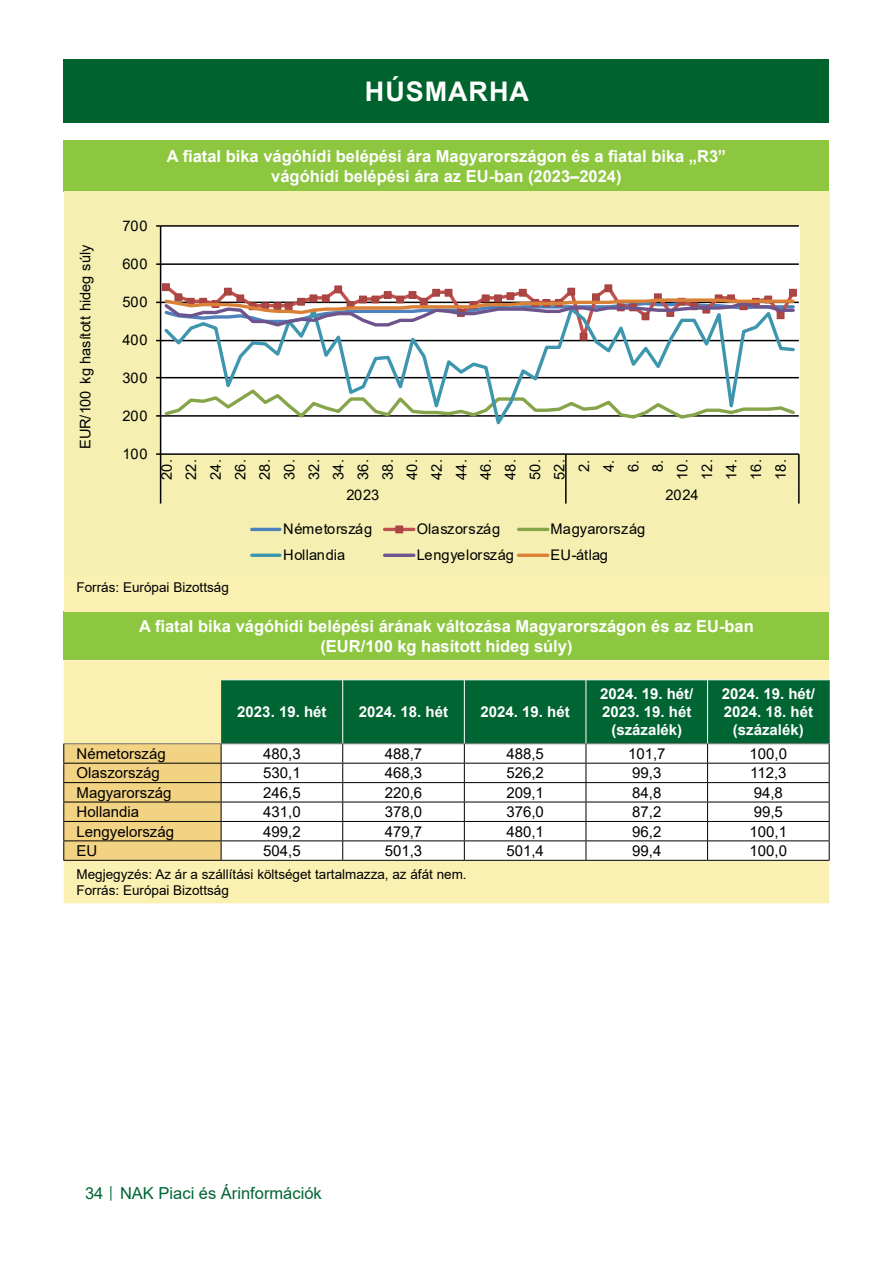
<style>
.page{position:relative;width:893px;height:1263px;background:#fff}
.page>*{position:absolute;margin:0;border:0;box-sizing:border-box;transform-origin:0 0}
.Cím_01_tartalomjegyzeken_kivul{font:700 27px "Arial";letter-spacing:.035em;color:#fff}
.Tablazat_cime{font:700 16.5px/19.8px "Arial";color:#fff;text-align:center}
.t1{font:16.5px "Arial";color:#006533}
.Tablazat_kozep_ertek{font:15px "Arial";color:#000}
.Tablazat_fejlece_kozep{font:700 15px/18px "Arial";color:#fff;text-align:center}
.Tablazat_bal_kategoria{font:15px "Arial";color:#000}
.t2{font:14.7px/24.6px "Arial";letter-spacing:-.02em;color:#000;text-align:center}
.t3{font:14.55px "Arial";letter-spacing:.01em;color:#000}
.Tablazat_forrasa{font:13.5px/16.2px "Arial";color:#000}
.s1{font-size:12px}
</style>
<div class="page">
<div style="left:64px;top:60px;width:765px;height:63px;background:#00632e"></div>
<div style="left:64px;top:611px;width:765px;height:49px;background:#8dc63f"></div>
<div style="left:64px;top:660px;width:765px;height:243px;background:#faf0b1"></div>
<hr style="left:221px;top:679px;width:122px;height:1px;background:#fff">
<hr style="left:343px;top:679px;width:121px;height:1px;background:#fff">
<hr style="left:464px;top:679px;width:122px;height:1px;background:#fff">
<hr style="left:586px;top:679px;width:122px;height:1px;background:#fff">
<hr style="left:708px;top:679px;width:122px;height:1px;background:#fff">
<hr style="left:63px;top:860px;width:158px;height:1px;background:#000">
<hr style="left:221px;top:860px;width:122px;height:1px;background:#000">
<hr style="left:343px;top:860px;width:121px;height:1px;background:#000">
<hr style="left:464px;top:860px;width:122px;height:1px;background:#000">
<hr style="left:586px;top:860px;width:122px;height:1px;background:#000">
<hr style="left:708px;top:860px;width:122px;height:1px;background:#000">
<svg style="left:63px;top:680px;width:767px;height:180px"></svg>
<div style="left:64px;top:140px;width:765px;height:51px;background:#8dc63f"></div>
<div style="left:64px;top:574px;width:765px;height:37px;background:#faf0b1"></div>
<div style="left:64px;top:192px;width:765px;height:382px;background:#f5f0b1"></div>
<div style="left:160px;top:226px;width:639px;height:229px;background:#fff"></div>
<hr style="left:161px;top:415px;width:638px;height:2px;background:#000">
<hr style="left:161px;top:377px;width:638px;height:1px;background:#000">
<hr style="left:161px;top:340px;width:638px;height:1px;background:#000">
<hr style="left:161px;top:302px;width:638px;height:1px;background:#000">
<hr style="left:161px;top:263px;width:638px;height:2px;background:#000">
<hr style="left:161px;top:225px;width:638px;height:2px;background:#000">
<hr style="left:160px;top:226px;width:1px;height:228px;background:#000">
<hr style="left:161px;top:453px;width:638px;height:2px;background:#000">
<hr style="left:565px;top:454px;width:2px;height:27px;background:#000">
<hr style="left:798px;top:454px;width:2px;height:27px;background:#000">
<svg style="left:156px;top:453px;width:5px;height:51px"></svg>
<hr style="left:565px;top:481px;width:2px;height:23px;background:#000">
<hr style="left:798px;top:481px;width:2px;height:23px;background:#000">
<svg style="left:161px;top:348px;width:636px;height:83px"></svg>
<svg style="left:156px;top:282px;width:642px;height:66px"></svg>
<hr style="left:252px;top:528px;width:28px;height:3px;background:#4f81bd">
<hr style="left:385px;top:528px;width:29px;height:3px;background:#c0504d">
<div style="left:396px;top:526px;width:7px;height:7px;background:#aa4643"></div>
<div style="left:395px;top:525px;width:8px;height:8px;border:1px solid #a8423f"></div>
<hr style="left:519px;top:528px;width:29px;height:3px;background:#86a44a">
<hr style="left:252px;top:554px;width:28px;height:3px;background:#3d96ae">
<hr style="left:385px;top:554px;width:29px;height:3px;background:#6e548d">
<hr style="left:519px;top:554px;width:29px;height:3px;background:#da8137">
<p class="Cím_01_tartalomjegyzeken_kivul" style="left:365px;top:73px;width:166px">HÚSMARHA</p>
<p class="t2" style="left:73px;top:449px;width:207px;rotate:-90deg">EUR/100 kg hasított hideg súly</p>
<p class="t3" style="left:123px;top:216px;width:27px">700</p>
<p class="t3" style="left:123px;top:254px;width:27px">600</p>
<p class="t3" style="left:123px;top:292px;width:27px">500</p>
<p class="t3" style="left:123px;top:330px;width:27px">400</p>
<p class="t3" style="left:123px;top:368px;width:27px">300</p>
<p class="t3" style="left:123px;top:406px;width:27px">200</p>
<p class="t3" style="left:123px;top:444px;width:27px">100</p>
<p class="Tablazat_cime" style="left:167px;top:146px;width:561px">A fiatal bika vágóhídi belépési ára Magyarországon és a fiatal bika „R3” vágóhídi belépési ára az EU-ban (2023–2024)</p>
<p class="t2" style="left:154px;top:480px;width:22px;rotate:-90deg">20.<br>22.<br>24.<br>26.<br>28.<br>30.<br>32.<br>34.<br>36.<br>38.<br>40.<br>42.<br>44.<br>46.<br>48.<br>50.<br>52.<br>2.<br>4.<br>6.<br>8.<br>10.<br>12.<br>14.<br>16.<br>18.</p>
<p class="t3" style="left:346px;top:485px;width:34px">2023</p>
<p class="t3" style="left:666px;top:485px;width:34px">2024</p>
<p class="t3" style="left:283px;top:519px;width:91px">Németország</p>
<p class="t3" style="left:417px;top:519px;width:85px">Olaszország</p>
<p class="t3" style="left:550px;top:519px;width:96px">Magyarország</p>
<p class="t3" style="left:283px;top:544px;width:64px">Hollandia</p>
<p class="t3" style="left:417px;top:544px;width:99px">Lengyelország</p>
<p class="t3" style="left:550px;top:544px;width:59px">EU-átlag</p>
<p class="Tablazat_forrasa" style="left:77px;top:579px;width:154px">Forrás: Európai Bizottság</p>
<p class="Tablazat_cime" style="left:139px;top:616px;width:616px">A fiatal bika vágóhídi belépési árának változása Magyarországon és az EU-ban (EUR/100 kg hasított hideg súly)</p>
<p class="Tablazat_fejlece_kozep" style="left:237px;top:703px;width:91px">2023. 19. hét</p>
<p class="Tablazat_fejlece_kozep" style="left:359px;top:703px;width:91px">2024. 18. hét</p>
<p class="Tablazat_fejlece_kozep" style="left:480px;top:703px;width:91px">2024. 19. hét</p>
<p class="Tablazat_fejlece_kozep" style="left:600px;top:685px;width:95px">2024. 19. hét/<br>2023. 19. hét (százalék)</p>
<p class="Tablazat_fejlece_kozep" style="left:722px;top:685px;width:95px">2024. 19. hét/<br>2024. 18. hét (százalék)</p>
<p class="Tablazat_bal_kategoria" style="left:77px;top:743px;width:91px">Németország</p>
<p class="Tablazat_kozep_ertek" style="left:263px;top:743px;width:39px">480,3</p>
<p class="Tablazat_kozep_ertek" style="left:385px;top:743px;width:39px">488,7</p>
<p class="Tablazat_kozep_ertek" style="left:506px;top:743px;width:39px">488,5</p>
<p class="Tablazat_kozep_ertek" style="left:628px;top:743px;width:39px">101,7</p>
<p class="Tablazat_kozep_ertek" style="left:750px;top:743px;width:39px">100,0</p>
<p class="Tablazat_bal_kategoria" style="left:77px;top:763px;width:85px">Olaszország</p>
<p class="Tablazat_kozep_ertek" style="left:263px;top:763px;width:39px">530,1</p>
<p class="Tablazat_kozep_ertek" style="left:385px;top:763px;width:39px">468,3</p>
<p class="Tablazat_kozep_ertek" style="left:506px;top:763px;width:39px">526,2</p>
<p class="Tablazat_kozep_ertek" style="left:632px;top:763px;width:31px">99,3</p>
<p class="Tablazat_kozep_ertek" style="left:750px;top:763px;width:38px">112,3</p>
<p class="Tablazat_bal_kategoria" style="left:77px;top:782px;width:97px">Magyarország</p>
<p class="Tablazat_kozep_ertek" style="left:263px;top:782px;width:39px">246,5</p>
<p class="Tablazat_kozep_ertek" style="left:385px;top:782px;width:39px">220,6</p>
<p class="Tablazat_kozep_ertek" style="left:506px;top:782px;width:39px">209,1</p>
<p class="Tablazat_kozep_ertek" style="left:632px;top:782px;width:31px">84,8</p>
<p class="Tablazat_kozep_ertek" style="left:754px;top:782px;width:31px">94,8</p>
<p class="Tablazat_bal_kategoria" style="left:77px;top:802px;width:64px">Hollandia</p>
<p class="Tablazat_kozep_ertek" style="left:263px;top:802px;width:39px">431,0</p>
<p class="Tablazat_kozep_ertek" style="left:385px;top:802px;width:39px">378,0</p>
<p class="Tablazat_kozep_ertek" style="left:506px;top:802px;width:39px">376,0</p>
<p class="Tablazat_kozep_ertek" style="left:632px;top:802px;width:31px">87,2</p>
<p class="Tablazat_kozep_ertek" style="left:754px;top:802px;width:31px">99,5</p>
<p class="Tablazat_bal_kategoria" style="left:77px;top:821px;width:99px">Lengyelország</p>
<p class="Tablazat_kozep_ertek" style="left:263px;top:821px;width:39px">499,2</p>
<p class="Tablazat_kozep_ertek" style="left:385px;top:821px;width:39px">479,7</p>
<p class="Tablazat_kozep_ertek" style="left:506px;top:821px;width:39px">480,1</p>
<p class="Tablazat_kozep_ertek" style="left:632px;top:821px;width:31px">96,2</p>
<p class="Tablazat_kozep_ertek" style="left:750px;top:821px;width:39px">100,1</p>
<p class="Tablazat_bal_kategoria" style="left:77px;top:840px;width:22px">EU</p>
<p class="Tablazat_kozep_ertek" style="left:263px;top:840px;width:39px">504,5</p>
<p class="Tablazat_kozep_ertek" style="left:385px;top:840px;width:39px">501,3</p>
<p class="Tablazat_kozep_ertek" style="left:506px;top:840px;width:39px">501,4</p>
<p class="Tablazat_kozep_ertek" style="left:632px;top:840px;width:31px">99,4</p>
<p class="Tablazat_kozep_ertek" style="left:750px;top:840px;width:39px">100,0</p>
<p class="Tablazat_forrasa" style="left:77px;top:866px;width:392px">Megjegyzés: Az ár a szállítási költséget tartalmazza, az áfát nem.<br>Forrás: Európai Bizottság</p>
<p class="t1" style="left:85px;top:1182px;width:238px">34 <span class="s1">│</span> NAK Piaci és Árinformációk</p>
</div>
